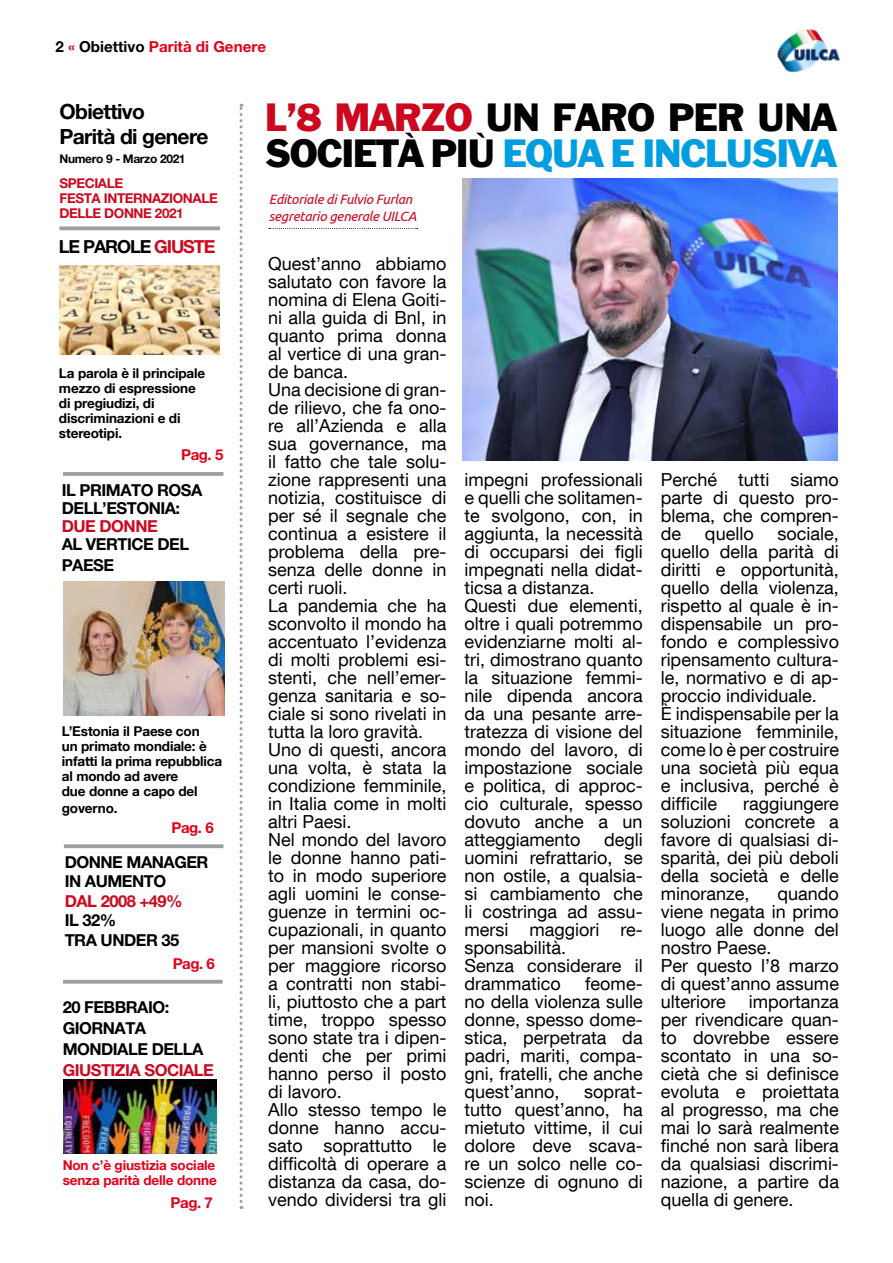
<style>
.page{position:relative;width:893px;height:1263px;background:#fff}
.page>*{position:absolute;margin:0;border:0;box-sizing:border-box;transform-origin:0 0}
.t1{font:36px/36px "Franklin Gothic";letter-spacing:-.03em;color:#000}
.t2{font:700 21px/25.2px "Helvetica Neue LT Pro";letter-spacing:-.03em;color:#000}
.t3{font:18px/18px "Helvetica Neue LT Com";color:#000}
.t4{font:700 18px "Helvetica Neue LT Pro";letter-spacing:-.06em;color:#000}
.t5{font:700 16.5px/21px "Helvetica Neue LT Pro";letter-spacing:-.03em;color:#000}
.t6{font:700 16.5px "Helvetica Neue LT Pro";letter-spacing:-.03em;color:#cd071e}
.t7{font:700 15.15px "Helvetica Neue LT Pro";color:#e2001a}
.t8{font:700 15px "Helvetica Neue LT Pro";letter-spacing:-.03em;color:#e2001a}
.t9{font:700 13.5px/15px "Helvetica Neue LT Com";letter-spacing:-.01em;color:#000}
.t10{font:italic 13.5px/16.2px "Ubuntu";letter-spacing:-.02em;color:#cd071e}
.t11{font:700 13.5px/15px "Helvetica Neue LT Com";letter-spacing:-.01em;color:#e2001a}
.t12{font:700 13.5px/15px "Helvetica Neue LT Pro";letter-spacing:-.03em;color:#cd071e}
.t13{font:700 12px "Helvetica Neue LT Pro";letter-spacing:-.03em;color:#000}
.s1{color:#000}
.s2{color:#cd071e}
.s3{color:#009ee0}
</style>
<div class="page">
<svg style="left:269px;top:228px;width:149px;height:1px"></svg>
<img style="left:777px;top:29px;width:63px;height:44px">
<svg style="left:63px;top:980px;width:160px;height:4px"></svg>
<hr style="left:63px;top:472px;width:160px;height:4px;background:#9c9e9f">
<img style="left:59px;top:265px;width:161px;height:89px">
<img style="left:63px;top:581px;width:162px;height:134px">
<img style="left:63px;top:1079px;width:154px;height:75px">
<svg style="left:240px;top:104px;width:3px;height:1105px"></svg>
<svg style="left:59px;top:226px;width:161px;height:4px"></svg>
<img style="left:463px;top:178px;width:375px;height:282px">
<svg style="left:64px;top:844px;width:159px;height:4px"></svg>
<p class="t7" style="left:55px;top:37px;width:212px"><span class="s1">2</span> « <span class="s1">Obiettivo</span> Parità di Genere</p>
<p class="t2" style="left:59px;top:98px;width:151px">Obiettivo<br>Parità di genere</p>
<p class="t13" style="left:59px;top:152px;width:128px">Numero 9 - Marzo 2021</p>
<p class="t12" style="left:59px;top:175px;width:160px">SPECIALE<br>FESTA INTERNAZIONALE<br>DELLE DONNE 2021</p>
<p class="t4" style="left:59px;top:236px;width:158px">LE PAROLE <span class="s2">GIUSTE</span></p>
<p class="t9" style="left:59px;top:365px;width:148px">La parola è il principale mezzo di espressione di pregiudizi, di discriminazioni e di stereotipi.</p>
<p class="t8" style="left:181px;top:445px;width:44px">Pag. 5</p>
<p class="t5" style="left:62px;top:481px;width:142px;line-height:18px">IL PRIMATO ROSA<br>DELL’ESTONIA:</p>
<p class="t6" style="left:62px;top:516px;width:97px">DUE DONNE</p>
<p class="t5" style="left:62px;top:534px;width:129px">AL VERTICE DEL<br>PAESE</p>
<p class="t9" style="left:62px;top:724px;width:162px">L’Estonia il Paese con<br>un primato mondiale: è infatti la prima repubblica al mondo ad avere<br>due donne a capo del</p>
<p class="t9" style="left:62px;top:800px;width:57px">governo.</p>
<p class="t8" style="left:172px;top:819px;width:44px">Pag. 6</p>
<p class="t5" style="left:65px;top:851px;width:145px;line-height:19.5px">DONNE MANAGER<br>IN AUMENTO</p>
<p class="t6" style="left:65px;top:890px;width:119px">DAL 2008 +49%</p>
<p class="t5" style="left:65px;top:910px;width:116px;line-height:19.5px">IL 32%<br>TRA UNDER 35</p>
<p class="t8" style="left:173px;top:954px;width:44px">Pag. 6</p>
<p class="t5" style="left:63px;top:996px;width:142px">20 FEBBRAIO:<br>GIORNATA<br>MONDIALE DELLA</p>
<p class="t6" style="left:63px;top:1060px;width:153px">GIUSTIZIA SOCIALE</p>
<p class="t11" style="left:63px;top:1157px;width:156px">Non c’è giustizia sociale senza parità delle donne</p>
<p class="t8" style="left:171px;top:1193px;width:44px">Pag. 7</p>
<h1 class="t1" style="left:265px;top:101px;width:573px"><span class="s2">L’8 MARZO</span> UN FARO PER UNA<br>SOCIETÀ PIÙ <span class="s3">EQUA E INCLUSIVA</span></h1>
<p class="t10" style="left:269px;top:191px;width:149px">Editoriale di Fulvio Furlan segretario generale UILCA</p>
<p class="t3" style="left:268px;top:254px;width:180px">Quest’anno abbiamo salutato con favore la nomina di Elena Goiti&shy;ni alla guida di Bnl, in quanto prima donna al vertice di una gran&shy;de banca.<br>Una decisione di gran&shy;de rilievo, che fa ono&shy;re all’Azienda e alla sua governance, ma il fatto che tale solu&shy;zione rappresenti una notizia, costituisce di per sé il segnale che continua a esistere il problema della pre&shy;senza delle donne in certi ruoli.<br>La pandemia che ha sconvolto il mondo ha accentuato l’evidenza di molti problemi esi&shy;stenti, che nell’emer&shy;genza sanitaria e so&shy;ciale si sono rivelati in tutta la loro gravità.<br>Uno di questi, ancora una volta, è stata la condizione femminile, in Italia come in molti altri Paesi.<br>Nel mondo del lavoro le donne hanno pati&shy;to in modo superiore agli uomini le conse&shy;guenze in termini oc&shy;cupazionali, in quanto per mansioni svolte o per maggiore ricorso a contratti non stabi&shy;li, piuttosto che a part time, troppo spesso sono state tra i dipen&shy;denti che per primi hanno perso il posto di lavoro.<br>Allo stesso tempo le donne hanno accu&shy;sato soprattutto le difficoltà di operare a distanza da casa, do&shy;vendo dividersi tra gli</p>
<p class="t3" style="left:464px;top:470px;width:180px">impegni professionali e quelli che solitamen&shy;te svolgono, con, in aggiunta, la necessità di occuparsi dei figli impegnati nella didat&shy;ticsa a distanza.<br>Questi due elementi, oltre i quali potremmo evidenziarne molti al&shy;tri, dimostrano quanto la situazione femmi&shy;nile dipenda ancora da una pesante arre&shy;tratezza di visione del mondo del lavoro, di impostazione sociale e politica, di approc&shy;cio culturale, spesso dovuto anche a un atteggiamento</p>
<p class="t3" style="left:464px;top:830px;width:180px;text-indent:140px">degli uomini refrattario, se non ostile, a qualsia&shy;si cambiamento che li costringa ad assu&shy;mersi maggiori re&shy;sponsabilità.<br>Senza considerare il drammatico</p>
<p class="t3" style="left:464px;top:974px;width:180px;text-align:justify;text-indent:121px">feome&shy;no della violenza sulle donne, spesso dome&shy;stica, perpetrata da padri, mariti, compa&shy;gni, fratelli, che anche quest’anno,</p>
<p class="t3" style="left:464px;top:1082px;width:180px;text-align:justify;text-indent:120px">soprat&shy;tutto quest’anno, ha mietuto vittime, il cui dolore deve scava&shy;re un solco nelle co&shy;scienze di ognuno di noi.</p>
<p class="t3" style="left:661px;top:470px;width:180px;text-align:justify">Perché tutti siamo parte di questo pro&shy;blema, che compren&shy;de</p>
<p class="t3" style="left:661px;top:524px;width:180px;text-indent:117px">sociale, quello della parità di diritti e opportunità, quello della violenza, rispetto al quale è in&shy;dispensabile un pro&shy;fondo e complessivo ripensamento cultura&shy;le, normativo e di ap&shy;proccio individuale.<br>È indispensabile per la situazione femminile, come lo è per costruire una società più equa e inclusiva, perché è difficile</p>
<p class="t3" style="left:705px;top:524px;width:50px">quello</p>
<p class="t3" style="left:661px;top:794px;width:180px;text-align:justify;text-indent:83px">raggiungere soluzioni concrete a favore di qualsiasi di&shy;sparità, dei più deboli della società e delle minoranze,</p>
<p class="t3" style="left:661px;top:884px;width:180px;text-indent:117px">quando viene negata in primo luogo alle donne del nostro Paese.<br>Per questo l’8 marzo di quest’anno assume ulteriore</p>
<p class="t3" style="left:661px;top:992px;width:180px;text-align:justify;text-indent:88px">importanza per rivendicare quan&shy;to dovrebbe essere scontato in una so&shy;cietà che si definisce evoluta e proiettata al progresso, ma che mai lo sarà realmente finché non sarà libera da qualsiasi discrimi&shy;nazione, a partire da quella di genere.</p>
</div>
